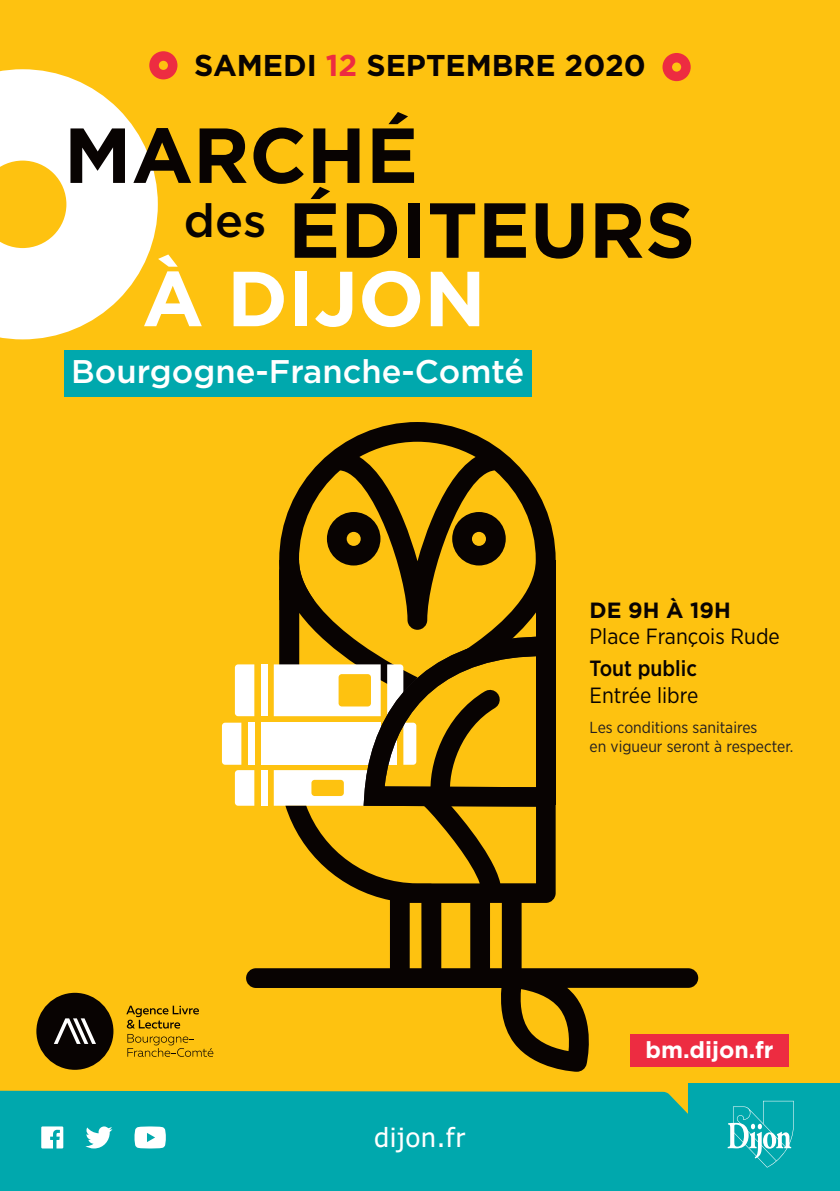
<style>
.page{position:relative;width:840px;height:1191px;background:#fff}
.page>*{position:absolute;margin:0;border:0;box-sizing:border-box;transform-origin:0 0}
.t1{font:700 77.8px "Gotham";color:#080302}
.t2{font:700 77.8px "Gotham";color:#fff}
.t3{font:500 46.4px "Gotham";color:#080302}
.t4{font:500 32.8px "Gotham";color:#fff}
.t5{font:700 30px "Gotham";color:#080302}
.t6{font:26.4px "Tahoma";letter-spacing:.04em;color:#fff}
.t7{font:700 23px "Gotham";color:#fff}
.t8{font:22px "Gotham Narrow";color:#080302}
.t9{font:500 22px "Gotham Narrow";color:#080302}
.t10{font:700 22px "Gotham";color:#080302}
.t11{font:16px/19.2px "Gotham Narrow";color:#231f20}
.s1{color:#ed2c41}
</style>
<div class="page">
<div style="left:0;top:0;width:839px;height:1190px;background:#fec210"></div>
<svg style="left:235px;top:664px;width:11px;height:52px"></svg>
<svg style="left:235px;top:770px;width:11px;height:35px"></svg>
<svg style="left:222px;top:722px;width:19px;height:42px"></svg>
<svg style="left:246px;top:422px;width:451px;height:649px"></svg>
<svg style="left:353px;top:625px;width:212px;height:191px"></svg>
<svg style="left:0;top:69px;width:158px;height:270px;fill:#fff"></svg>
<div style="left:64px;top:350px;width:467px;height:47px;background:#00a8ad"></div>
<svg style="left:149px;top:51px;width:28px;height:28px"></svg>
<svg style="left:662px;top:53px;width:28px;height:28px"></svg>
<svg style="left:0;top:1083px;width:839px;height:107px;fill:#00a8ad"></svg>
<svg style="left:727px;top:1100px;width:66px;height:67px"></svg>
<svg style="left:134px;top:1126px;width:32px;height:22px"></svg>
<svg style="left:85px;top:1126px;width:27px;height:22px"></svg>
<svg style="left:41px;top:1126px;width:22px;height:22px"></svg>
<div style="left:630px;top:1033px;width:158px;height:33px;background:#ed2c41"></div>
<svg style="left:126px;top:1005px;width:73px;height:23px"></svg>
<svg style="left:127px;top:1034px;width:86px;height:22px"></svg>
<div style="left:36px;top:992px;width:77px;height:77px;background:#080302;border-radius:50%"></div>
<svg style="left:54px;top:1018px;width:42px;height:26px"></svg>
<p class="t5" style="left:194px;top:48px;width:453px">SAMEDI <span class="s1">12</span> SEPTEMBRE 2020</p>
<p class="t1" style="left:64px;top:111px;width:355px">MARCHÉ</p>
<p class="t1" style="left:288px;top:185px;width:408px">ÉDITEURS</p>
<p class="t3" style="left:184px;top:204px;width:84px">des</p>
<p class="t2" style="left:142px;top:254px;width:345px">À DIJON</p>
<p class="t4" style="left:71px;top:359px;width:454px">Bourgogne-Franche-Comté</p>
<p class="t10" style="left:589px;top:597px;width:142px">DE 9H À 19H</p>
<p class="t8" style="left:589px;top:628px;width:192px">Place François Rude</p>
<p class="t9" style="left:589px;top:660px;width:109px">Tout public</p>
<p class="t8" style="left:589px;top:686px;width:110px">Entrée libre</p>
<p class="t11" style="left:589px;top:718px;width:205px">Les conditions sanitaires<br>en vigueur seront à respecter.</p>
<p class="t6" style="left:374px;top:1122px;width:92px">dijon.fr</p>
<p class="t7" style="left:645px;top:1036px;width:129px">bm.dijon.fr</p>
</div>
